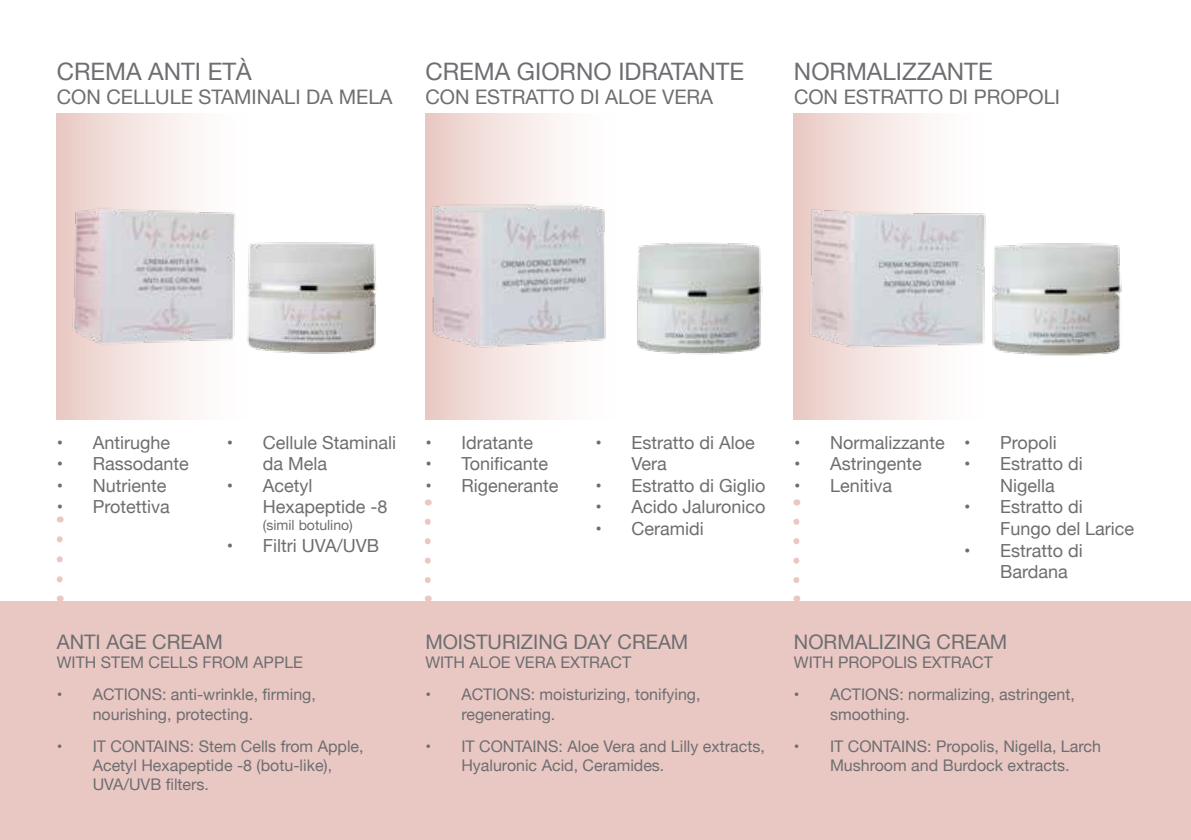
<style>
.page{position:relative;width:1191px;height:840px;background:#fff}
.page>*{position:absolute;margin:0;border:0;box-sizing:border-box;transform-origin:0 0}
.t1{font:24px "Helvetica Neue";color:#6d6e71}
.t2{font:20px "Helvetica Neue";color:#6d6e71}
.t3{font:18px/21.6px "Helvetica Neue";color:#6d6e71}
.t4{font:16px/19.2px "Helvetica Neue";color:#6d6e71}
.t5{font:14px "Helvetica Neue";color:#6d6e71}
</style>
<div class="page">
<div style="left:0;top:601px;width:1191px;height:238px;background:#e9c7c2"></div>
<svg style="left:57px;top:380px;width:136px;height:40px;background:#f2e1dd"></svg>
<img style="left:57px;top:113px;width:319px;height:267px">
<svg style="left:794px;top:113px;width:137px;height:307px;background:#f2e1dd"></svg>
<img style="left:794px;top:125px;width:328px;height:255px">
<svg style="left:425px;top:113px;width:137px;height:307px;background:#f2e1dd"></svg>
<img style="left:425px;top:120px;width:338px;height:261px">
<svg style="left:57px;top:539px;width:6px;height:44px"></svg>
<svg style="left:425px;top:521px;width:6px;height:62px"></svg>
<svg style="left:793px;top:521px;width:6px;height:62px"></svg>
<h1 class="t1" style="left:57px;top:54px;width:197px">CREMA ANTI ETÀ</h1>
<p class="t2" style="left:57px;top:82px;width:337px">CON CELLULE STAMINALI DA MELA</p>
<h1 class="t1" style="left:425px;top:54px;width:320px">CREMA GIORNO IDRATANTE</h1>
<p class="t2" style="left:425px;top:82px;width:289px">CON ESTRATTO DI ALOE VERA</p>
<h1 class="t1" style="left:794px;top:54px;width:200px">NORMALIZZANTE</h1>
<p class="t2" style="left:794px;top:82px;width:267px">CON ESTRATTO DI PROPOLI</p>
<p class="t3" style="left:57px;top:432px;width:115px">• Antirughe</p>
<p class="t3" style="left:57px;top:453px;width:134px">• Rassodante</p>
<p class="t3" style="left:57px;top:475px;width:111px">• Nutriente</p>
<p class="t3" style="left:57px;top:497px;width:115px">• Protettiva</p>
<p class="t3" style="left:263px;top:432px;width:135px;text-indent:-36px">• Cellule Staminali da Mela</p>
<p class="t3" style="left:263px;top:475px;width:126px;text-indent:-36px">• Acetyl<br>Hexapeptide -8</p>
<p class="t5" style="left:263px;top:515px;width:91px">(simil botulino)</p>
<p class="t3" style="left:227px;top:535px;width:154px">• Filtri UVA/UVB</p>
<p class="t2" style="left:57px;top:627px;width:168px">ANTI AGE CREAM</p>
<p class="t4" style="left:57px;top:653px;width:248px">WITH STEM CELLS FROM APPLE</p>
<p class="t4" style="left:93px;top:685px;width:225px;text-indent:-36px">• ACTIONS: anti-wrinkle, firming, nourishing, protecting.</p>
<p class="t4" style="left:93px;top:736px;width:272px;text-indent:-36px">• IT CONTAINS: Stem Cells from Apple,<br>Acetyl Hexapeptide -8 (botu-like),<br>UVA/UVB filters.</p>
<p class="t3" style="left:425px;top:432px;width:109px">• Idratante</p>
<p class="t3" style="left:425px;top:453px;width:124px">• Tonificante</p>
<p class="t3" style="left:425px;top:475px;width:135px">• Rigenerante</p>
<p class="t3" style="left:631px;top:432px;width:125px;text-indent:-36px">• Estratto di Aloe<br>Vera</p>
<p class="t3" style="left:595px;top:475px;width:171px">• Estratto di Giglio</p>
<p class="t3" style="left:595px;top:497px;width:172px">• Acido Jaluronico</p>
<p class="t3" style="left:595px;top:518px;width:110px">• Ceramidi</p>
<p class="t2" style="left:425px;top:627px;width:264px">MOISTURIZING DAY CREAM</p>
<p class="t4" style="left:425px;top:653px;width:207px">WITH ALOE VERA EXTRACT</p>
<p class="t4" style="left:461px;top:685px;width:241px;text-indent:-36px">• ACTIONS: moisturizing, tonifying, regenerating.</p>
<p class="t4" style="left:461px;top:736px;width:305px;text-indent:-36px">• IT CONTAINS: Aloe Vera and Lilly extracts,<br>Hyaluronic Acid, Ceramides.</p>
<p class="t3" style="left:794px;top:432px;width:152px">• Normalizzante</p>
<p class="t3" style="left:794px;top:453px;width:129px">• Astringente</p>
<p class="t3" style="left:794px;top:475px;width:100px">• Lenitiva</p>
<p class="t3" style="left:964px;top:432px;width:94px">• Propoli</p>
<p class="t3" style="left:964px;top:453px;width:120px;text-align:center">• Estratto di<br>Nigella</p>
<p class="t3" style="left:1000px;top:497px;width:136px;text-indent:-36px">• Estratto di<br>Fungo del Larice</p>
<p class="t3" style="left:1000px;top:540px;width:84px;text-indent:-36px">• Estratto di<br>Bardana</p>
<p class="t2" style="left:794px;top:627px;width:215px">NORMALIZING CREAM</p>
<p class="t4" style="left:794px;top:653px;width:200px">WITH PROPOLIS EXTRACT</p>
<p class="t4" style="left:830px;top:685px;width:246px;text-indent:-36px">• ACTIONS: normalizing, astringent, smoothing.</p>
<p class="t4" style="left:794px;top:736px;width:308px;text-align:center">• IT CONTAINS: Propolis, Nigella, Larch<br>Mushroom and Burdock extracts.</p>
</div>
